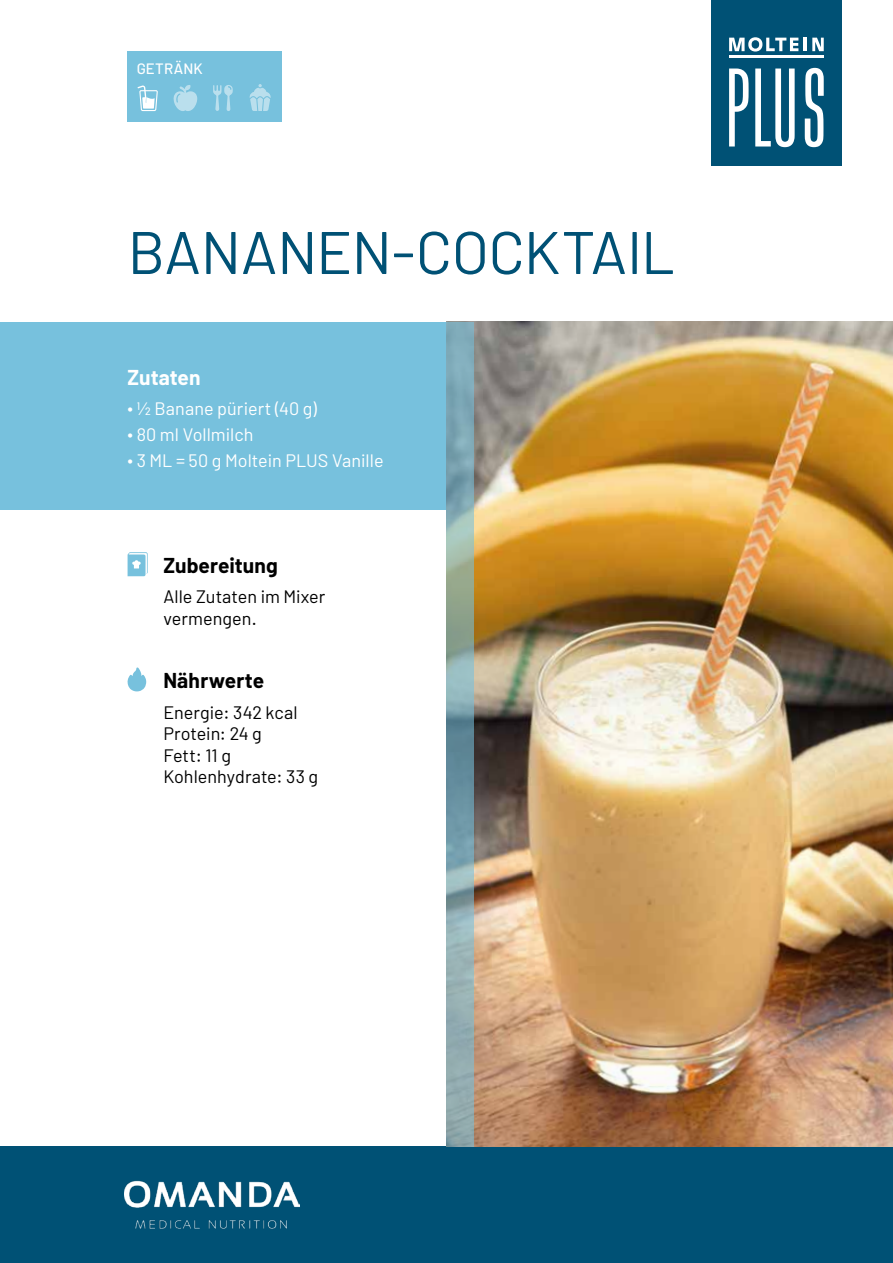
<style>
.page{position:relative;width:893px;height:1263px;background:#fff}
.page>*{position:absolute;margin:0;border:0;box-sizing:border-box;transform-origin:0 0}
.t1{font:60px "Barlow";letter-spacing:-.01em;color:#005175}
.t2{font:700 21px "Barlow";letter-spacing:.005em;color:#000}
.t3{font:700 21px "Barlow";color:#fff}
.t4{font:18px/21.6px "Barlow";color:#000}
.t5{font:18px/25.8px "Barlow";color:#fff}
.t6{font:500 15px "Barlow";letter-spacing:.015em;color:#fff}
</style>
<div class="page">
<div style="left:711px;top:0;width:131px;height:165px;background:#005175"></div>
<div style="left:0;top:1146px;width:893px;height:117px;background:#005175"></div>
<img style="left:124px;top:1180px;width:176px;height:49px">
<svg style="left:805px;top:68px;width:19px;height:79px"></svg>
<svg style="left:755px;top:69px;width:40px;height:78px"></svg>
<svg style="left:729px;top:37px;width:69px;height:15px"></svg>
<svg style="left:804px;top:38px;width:20px;height:13px"></svg>
<hr style="left:729px;top:56px;width:95px;height:2px;background:#fff">
<svg style="left:729px;top:69px;width:20px;height:77px"></svg>
<div style="left:0;top:322px;width:446px;height:188px;background:#77c1dd"></div>
<img style="left:474px;top:322px;width:419px;height:824px">
<svg style="left:446px;top:322px;width:28px;height:824px;background:#86a7ab"></svg>
<svg style="left:127px;top:667px;width:19px;height:25px"></svg>
<svg style="left:128px;top:552px;width:20px;height:24px"></svg>
<div style="left:128px;top:51px;width:154px;height:71px;background:#77c1dd"></div>
<svg style="left:249px;top:84px;width:22px;height:27px"></svg>
<svg style="left:213px;top:85px;width:20px;height:26px"></svg>
<svg style="left:173px;top:85px;width:24px;height:26px"></svg>
<svg style="left:138px;top:85px;width:20px;height:27px"></svg>
<p class="t6" style="left:137px;top:59px;width:68px">GETRÄNK</p>
<h1 class="t1" style="left:128px;top:215px;width:549px">BANANEN-COCKTAIL</h1>
<p class="t3" style="left:128px;top:365px;width:75px">Zutaten</p>
<p class="t5" style="left:128px;top:396px;width:258px">∙ ½ Banane püriert (40 g)<br>∙ 80 ml Vollmilch<br>∙ 3 ML = 50 g Moltein PLUS Vanille</p>
<p class="t2" style="left:163px;top:553px;width:116px">Zubereitung</p>
<p class="t4" style="left:163px;top:586px;width:163px">Alle Zutaten im Mixer vermengen.</p>
<p class="t2" style="left:163px;top:668px;width:102px">Nährwerte</p>
<p class="t4" style="left:163px;top:701px;width:156px">Energie: 342 kcal<br>Protein: 24 g<br>Fett: 11 g<br>Kohlenhydrate: 33 g</p>
</div>
